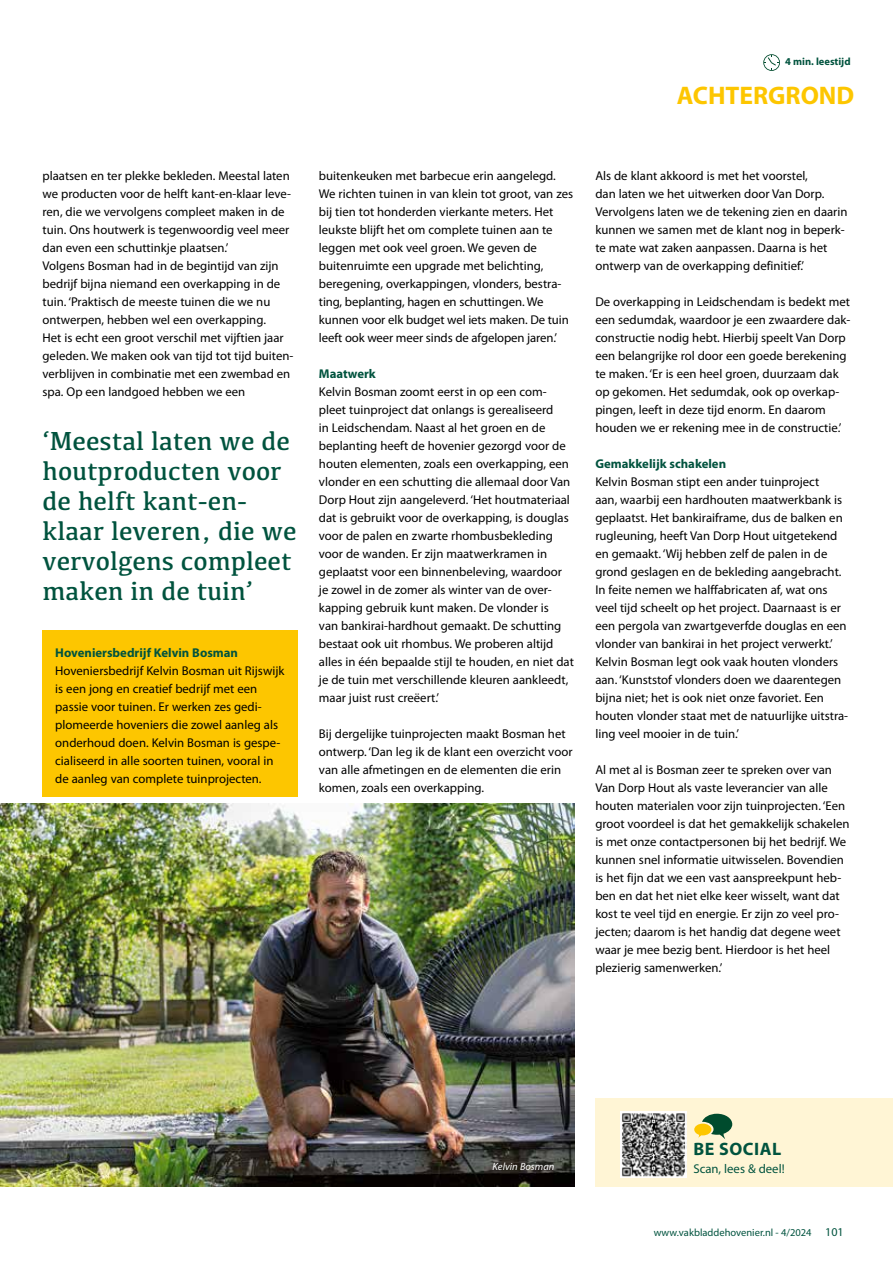
<style>
.page{position:relative;width:893px;height:1263px;background:#fff}
.page>*{position:absolute;margin:0;border:0;box-sizing:border-box;transform-origin:0 0}
.t1{font:27px/30px "Kefa";color:#00533e}
.t2{font:700 25.5px "Myriad Pro";color:#fdc600}
.t3{font:700 18px "Myriad Pro";letter-spacing:.03em;color:#00533e}
.t4{font:12.75px/18px "Myriad Pro";color:#000}
.t5{font:700 12.75px "Myriad Pro";color:#00533e}
.t6{font:12.75px "Myriad Pro";color:#00533e}
.t7{font:10.5px "Myriad Pro";color:#00533e}
.t8{font:700 10.5px "Myriad Pro";color:#00533e}
.t9{font:italic 10.5px "Myriad Pro";color:#fff}
.s1{font-size:12px}
</style>
<div class="page">
<div style="left:43px;top:630px;width:255px;height:167px;background:#fdc600"></div>
<img style="left:0;top:804px;width:574px;height:382px">
<svg style="left:763px;top:54px;width:17px;height:17px"></svg>
<div style="left:595px;top:1098px;width:298px;height:89px;background:#fff5d5"></div>
<img style="left:621px;top:1111px;width:65px;height:66px">
<svg style="left:694px;top:1114px;width:38px;height:25px"></svg>
<p class="t8" style="left:785px;top:55px;width:67px">4 min. leestijd</p>
<h2 class="t2" style="left:677px;top:79px;width:179px">ACHTERGROND</h2>
<p class="t4" style="left:43px;top:167px;width:252px">plaatsen en ter plekke bekleden. Meestal laten we producten voor de helft kant-en-klaar leve&shy;ren, die we vervolgens compleet maken in de tuin. Ons houtwerk is tegenwoordig veel meer dan even een schuttinkje plaatsen.’<br>Volgens Bosman had in de begintijd van zijn bedrijf bijna niemand een overkapping in de tuin. ‘Praktisch de meeste tuinen die we nu ontwerpen, hebben wel een overkapping.<br>Het is echt een groot verschil met vijftien jaar geleden. We maken ook van tijd tot tijd buiten&shy;verblijven in combinatie met een zwembad en spa. Op een landgoed hebben we een</p>
<p class="t4" style="left:319px;top:167px;width:256px">buitenkeuken met barbecue erin aangelegd.<br>We richten tuinen in van klein tot groot, van zes bij tien tot honderden vierkante meters. Het leukste blijft het om complete tuinen aan te leggen met ook veel groen. We geven de buitenruimte een upgrade met belichting, beregening, overkappingen, vlonders, bestra&shy;ting, beplanting, hagen en schuttingen. We kunnen voor elk budget wel iets maken. De tuin leeft ook weer meer sinds de afgelopen jaren.’</p>
<p class="t5" style="left:319px;top:365px;width:58px">Maatwerk</p>
<p class="t4" style="left:319px;top:383px;width:256px">Kelvin Bosman zoomt eerst in op een com&shy;pleet tuinproject dat onlangs is gerealiseerd<br>in Leidschendam. Naast al het groen en de beplanting heeft de hovenier gezorgd voor de houten elementen, zoals een overkapping, een vlonder en een schutting die allemaal door Van Dorp Hout zijn aangeleverd. ‘Het houtmateriaal dat is gebruikt voor de overkapping, is douglas voor de palen en zwarte rhombusbekleding voor de wanden. Er zijn maatwerkramen in geplaatst voor een binnenbeleving, waardoor je zowel in de zomer als winter van de over&shy;kapping gebruik kunt maken. De vlonder is<br>van bankirai-hardhout gemaakt. De schutting bestaat ook uit rhombus. We proberen altijd alles in één bepaalde stijl te houden, en niet dat je de tuin met verschillende kleuren aankleedt, maar juist rust creëert.’</p>
<p class="t4" style="left:319px;top:725px;width:255px">Bij dergelijke tuinprojecten maakt Bosman het ontwerp. ‘Dan leg ik de klant een overzicht voor van alle afmetingen en de elementen die erin komen, zoals een overkapping.</p>
<h1 class="t1" style="left:43px;top:426px;width:256px">‘Meestal laten we de houtproducten voor de helft kant-en&shy;klaar leveren, die we vervolgens compleet maken in de tuin’</h1>
<p class="t5" style="left:55px;top:644px;width:184px">Hoveniersbedrijf Kelvin Bosman</p>
<p class="t4" style="left:55px;top:662px;width:231px">Hoveniersbedrijf Kelvin Bosman uit Rijswijk is een jong en creatief bedrijf met een passie voor tuinen. Er werken zes gedi&shy;plomeerde hoveniers die zowel aanleg als onderhoud doen. Kelvin Bosman is gespe&shy;cialiseerd in alle soorten tuinen, vooral in de aanleg van complete tuinprojecten.</p>
<p class="t4" style="left:595px;top:167px;width:254px">Als de klant akkoord is met het voorstel,<br>dan laten we het uitwerken door Van Dorp.<br>Vervolgens laten we de tekening zien en daarin kunnen we samen met de klant nog in beperk&shy;te mate wat zaken aanpassen. Daarna is het ontwerp van de overkapping definitief.’</p>
<p class="t4" style="left:595px;top:293px;width:257px">De overkapping in Leidschendam is bedekt met een sedumdak, waardoor je een zwaardere dak&shy;constructie nodig hebt. Hierbij speelt Van Dorp een belangrijke rol door een goede berekening te maken. ‘Er is een heel groen, duurzaam dak op gekomen. Het sedumdak, ook op overkap&shy;pingen, leeft in deze tijd enorm. En daarom houden we er rekening mee in de constructie.’</p>
<p class="t5" style="left:595px;top:456px;width:132px">Gemakkelijk schakelen</p>
<p class="t4" style="left:595px;top:473px;width:254px">Kelvin Bosman stipt een ander tuinproject<br>aan, waarbij een hardhouten maatwerkbank is geplaatst. Het bankiraiframe, dus de balken en rugleuning, heeft Van Dorp Hout uitgetekend en gemaakt. ‘Wij hebben zelf de palen in de grond geslagen en de bekleding aangebracht.<br>In feite nemen we halffabricaten af, wat ons veel tijd scheelt op het project. Daarnaast is er een pergola van zwartgeverfde douglas en een vlonder van bankirai in het project verwerkt.’ Kelvin Bosman legt ook vaak houten vlonders aan. ‘Kunststof vlonders doen we daarentegen bijna niet; het is ook niet onze favoriet. Een houten vlonder staat met de natuurlijke uitstra&shy;ling veel mooier in de tuin.’</p>
<p class="t4" style="left:595px;top:761px;width:256px">Al met al is Bosman zeer te spreken over van Van Dorp Hout als vaste leverancier van alle houten materialen voor zijn tuinprojecten. ‘Een groot voordeel is dat het gemakkelijk schakelen is met onze contactpersonen bij het bedrijf. We kunnen snel informatie uitwisselen. Bovendien is het fijn dat we een vast aanspreekpunt heb&shy;ben en dat het niet elke keer wisselt, want dat kost te veel tijd en energie. Er zijn zo veel pro&shy;jecten; daarom is het handig dat degene weet waar je mee bezig bent. Hierdoor is het heel plezierig samenwerken.’</p>
<p class="t9" style="left:493px;top:1160px;width:63px">Kelvin Bosman</p>
<h3 class="t3" style="left:693px;top:1137px;width:89px">BE SOCIAL</h3>
<p class="t6" style="left:693px;top:1161px;width:93px">Scan, lees &amp; deel!</p>
<p class="t7" style="left:654px;top:1226px;width:191px">www.vakbladdehovenier.nl - 4/2024 <span class="s1">101</span></p>
</div>
